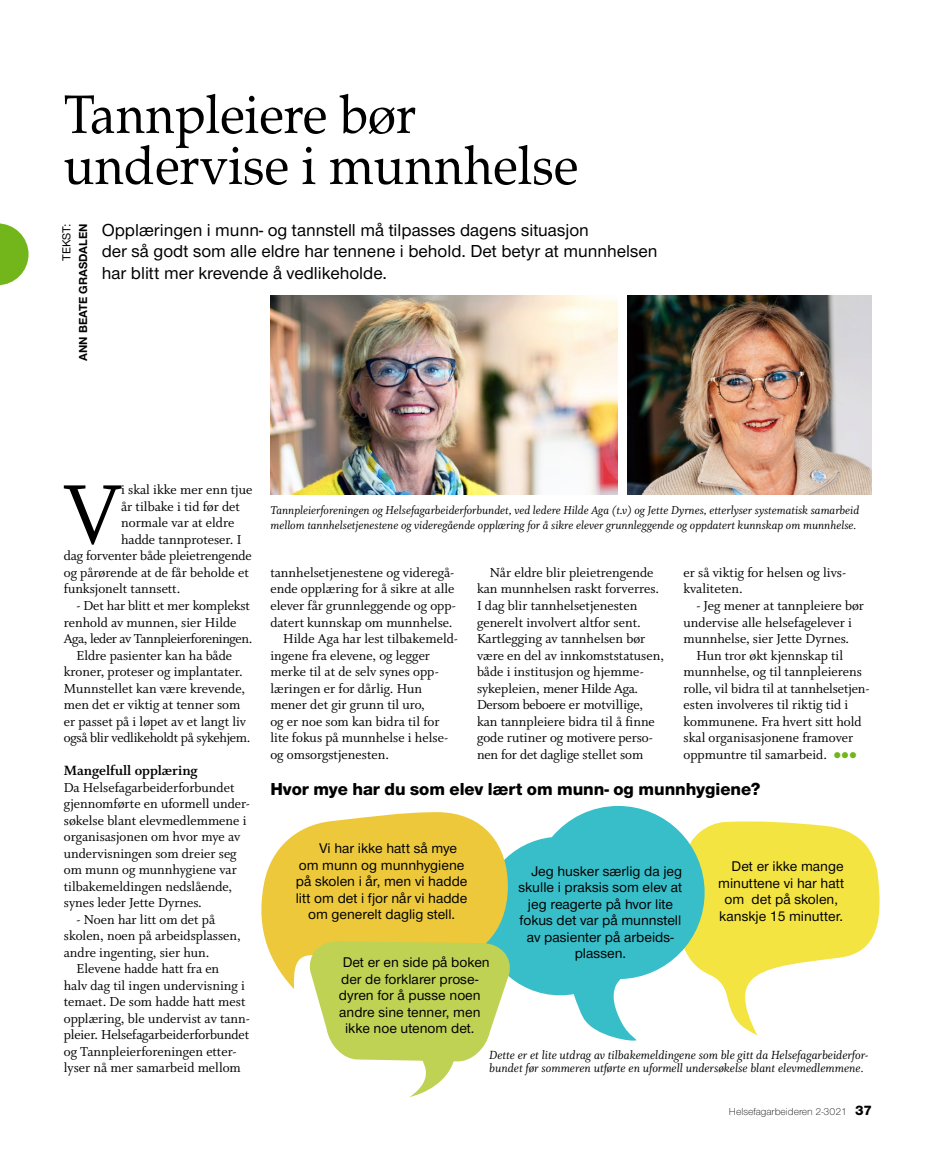
<style>
.page{position:relative;width:936px;height:1149px;background:#fff}
.page>*{position:absolute;margin:0;border:0;box-sizing:border-box;transform-origin:0 0}
.t1{font:94.95px "Whitman Roman LF";color:#000}
.t2{font:54px/51px "Palatino";color:#000;scale:.94 1}
.t3{font:500 18px/21.6px "Nimbus Sans Round";color:#000}
.t4{font:800 18px "Nimbus Sans Round";color:#000}
.t5{font:15px "Whitman Bold LF";color:#000}
.t6{font:14.55px/16.5px "Whitman Roman LF";color:#000}
.t7{font:500 14.55px "Nimbus Sans Round";color:#000}
.t8{font:14.55px "Whitman Roman LF";letter-spacing:-.025em;color:#000}
.t9{font:14.55px "Whitman Roman LF";letter-spacing:-.02em;color:#000}
.t10{font:13.2px/13.5px "Whitman Italic Os F";color:#000}
.t11{font:12.75px/15px "Whitman Italic LF";color:#000}
.t12{font:700 12px "Nimbus Sans Round";color:#000}
.t13{font:500 12px "Nimbus Sans Round";letter-spacing:-.005em;color:#000}
.t14{font:300 10.5px "Nimbus Sans Round";color:#000}
.s1{color:#72b61c}
.s2{font-weight:800;font-size:14.25px}
</style>
<div class="page">
<svg style="left:704px;top:821px;width:176px;height:213px;fill:#f3e442"></svg>
<svg style="left:0;top:223px;width:29px;height:62px"></svg>
<img style="left:270px;top:296px;width:348px;height:198px">
<img style="left:627px;top:296px;width:244px;height:198px">
<svg style="left:508px;top:805px;width:196px;height:236px;fill:#38bec9"></svg>
<svg style="left:261px;top:812px;width:247px;height:176px;background:#eccf56"></svg>
<svg style="left:307px;top:940px;width:206px;height:156px"></svg>
<h2 class="t2" style="left:64px;top:90px;width:548px">Tannpleiere bør undervise i munnhelse</h2>
<p class="t3" style="left:102px;top:218px;width:557px">Opplæringen i munn- og tannstell må tilpasses dagens situasjon<br>der så godt som alle eldre har tennene i behold. Det betyr at munnhelsen har blitt mer krevende å vedlikeholde.</p>
<p class="t13" style="left:58px;top:261px;width:39px;rotate:-90deg">TEKST:</p>
<p class="t12" style="left:75px;top:361px;width:139px;rotate:-90deg">ANN BEATE GRASDALEN</p>
<h1 class="t1" style="left:64px;top:462px;width:59px">V</h1>
<p class="t6" style="left:121px;top:482px;width:133px">i skal ikke mer enn tjue</p>
<p class="t6" style="left:121px;top:498px;width:120px">år tilbake i tid før det</p>
<p class="t6" style="left:121px;top:515px;width:115px">normale var at eldre</p>
<p class="t6" style="left:121px;top:531px;width:122px">hadde tannproteser. I</p>
<p class="t6" style="left:64px;top:548px;width:189px">dag forventer både pleietrengende</p>
<p class="t6" style="left:64px;top:564px;width:186px">og pårørende at de får beholde et</p>
<p class="t6" style="left:64px;top:581px;width:118px">funksjonelt tannsett.</p>
<p class="t6" style="left:77px;top:597px;width:175px">- Det har blitt et mer komplekst</p>
<p class="t6" style="left:64px;top:614px;width:174px">renhold av munnen, sier Hilde</p>
<p class="t8" style="left:64px;top:630px;width:190px">Aga, leder av Tannpleierforeningen.</p>
<p class="t6" style="left:77px;top:647px;width:157px">Eldre pasienter kan ha både</p>
<p class="t6" style="left:64px;top:663px;width:180px">kroner, proteser og implantater.</p>
<p class="t6" style="left:64px;top:680px;width:183px">Munnstellet kan være krevende,</p>
<p class="t6" style="left:64px;top:696px;width:178px">men det er viktig at tenner som</p>
<p class="t6" style="left:64px;top:713px;width:184px">er passet på i løpet av et langt liv</p>
<p class="t9" style="left:64px;top:729px;width:188px">også blir vedlikeholdt på sykehjem.</p>
<p class="t5" style="left:64px;top:762px;width:135px">Mangelfull opplæring</p>
<p class="t6" style="left:64px;top:779px;width:188px">Da Helsefagarbeiderforbundet gjennomførte en uformell under&shy;søkelse blant elevmedlemmene i organisasjonen om hvor mye av undervisningen som dreier seg om munn og munnhygiene var tilbakemeldingen nedslående, synes leder Jette Dyrnes.</p>
<p class="t6" style="left:64px;top:911px;width:178px;text-indent:13px">- Noen har litt om det på skolen, noen på arbeidsplassen, andre ingenting, sier hun.</p>
<p class="t6" style="left:64px;top:960px;width:188px;text-indent:13px">Elevene hadde hatt fra en<br>halv dag til ingen undervisning i temaet. De som hadde hatt mest opplæring, ble undervist av tann&shy;pleier. Helsefagarbeiderforbundet og Tannpleierforeningen etter&shy;lyser nå mer samarbeid mellom</p>
<p class="t11" style="left:270px;top:503px;width:590px">Tannpleierforeningen og Helsefagarbeiderforbundet, ved ledere Hilde Aga (t.v) og Jette Dyrnes, etterlyser systematisk samarbeid mellom tannhelsetjenestene og videregående opplæring for å sikre elever grunnleggende og oppdatert kunnskap om munnhelse.</p>
<p class="t6" style="left:270px;top:564px;width:185px">tannhelsetjenestene og videregå-</p>
<p class="t6" style="left:270px;top:581px;width:185px">ende opplæring for å sikre at alle</p>
<p class="t6" style="left:270px;top:597px;width:187px">elever får grunnleggende og opp-</p>
<p class="t6" style="left:270px;top:614px;width:183px">datert kunnskap om munnhelse.</p>
<p class="t6" style="left:283px;top:630px;width:175px">Hilde Aga har lest tilbakemeld-</p>
<p class="t6" style="left:270px;top:647px;width:161px">ingene fra elevene, og legger</p>
<p class="t6" style="left:270px;top:663px;width:169px">merke til at de selv synes opp-</p>
<p class="t6" style="left:270px;top:680px;width:153px">læringen er for dårlig. Hun</p>
<p class="t6" style="left:270px;top:696px;width:156px">mener det gir grunn til uro,</p>
<p class="t6" style="left:270px;top:713px;width:171px">og er noe som kan bidra til for</p>
<p class="t6" style="left:270px;top:729px;width:179px">lite fokus på munnhelse i helse-</p>
<p class="t6" style="left:270px;top:746px;width:120px">og omsorgstjenesten.</p>
<p class="t6" style="left:477px;top:564px;width:188px;text-indent:13px">Når eldre blir pleietrengende kan munnhelsen raskt forverres.<br>I dag blir tannhelsetjenesten generelt involvert altfor sent.<br>Kartlegging av tannhelsen bør være en del av innkomststatusen, både i institusjon og hjemme&shy;sykepleien, mener Hilde Aga.<br>Dersom beboere er motvillige, kan tannpleiere bidra til å finne gode rutiner og motivere perso&shy;nen for det daglige stellet som</p>
<p class="t6" style="left:683px;top:564px;width:163px">er så viktig for helsen og livs&shy;kvaliteten.</p>
<p class="t6" style="left:683px;top:597px;width:182px;text-indent:13px">- Jeg mener at tannpleiere bør undervise alle helsefagelever i munnhelse, sier Jette Dyrnes.</p>
<p class="t6" style="left:683px;top:647px;width:187px;text-indent:13px">Hun tror økt kjennskap til munnhelse, og til tannpleierens rolle, vil bidra til at tannhelsetjen&shy;esten involveres til riktig tid i kommunene. Fra hvert sitt hold skal organisasjonene framover oppmuntre til samarbeid. <span class="s1">●●●</span></p>
<p class="t4" style="left:270px;top:776px;width:491px">Hvor mye har du som elev lært om munn- og munnhygiene?</p>
<p class="t7" style="left:319px;top:837px;width:139px">Vi har ikke hatt så mye</p>
<p class="t7" style="left:299px;top:854px;width:167px">om munn og munnhygiene</p>
<p class="t7" style="left:296px;top:870px;width:173px">på skolen i år, men vi hadde</p>
<p class="t7" style="left:296px;top:887px;width:173px">litt om det i fjor når vi hadde</p>
<p class="t7" style="left:308px;top:903px;width:148px">om generelt daglig stell.</p>
<p class="t7" style="left:342px;top:951px;width:149px">Det er en side på boken</p>
<p class="t7" style="left:341px;top:968px;width:139px">der de forklarer prose-</p>
<p class="t7" style="left:339px;top:984px;width:143px">dyren for å pusse noen</p>
<p class="t7" style="left:339px;top:1001px;width:143px">andre sine tenner, men</p>
<p class="t7" style="left:345px;top:1017px;width:131px">ikke noe utenom det.</p>
<p class="t7" style="left:531px;top:860px;width:152px">Jeg husker særlig da jeg</p>
<p class="t7" style="left:518px;top:876px;width:165px">skulle i praksis som elev at</p>
<p class="t7" style="left:528px;top:893px;width:146px">jeg reagerte på hvor lite</p>
<p class="t7" style="left:519px;top:909px;width:163px">fokus det var på munnstell</p>
<p class="t7" style="left:527px;top:926px;width:148px">av pasienter på arbeids-</p>
<p class="t7" style="left:574px;top:942px;width:53px">plassen.</p>
<p class="t7" style="left:731px;top:855px;width:113px">Det er ikke mange</p>
<p class="t7" style="left:718px;top:872px;width:128px">minuttene vi har hatt</p>
<p class="t7" style="left:724px;top:888px;width:115px">om det på skolen,</p>
<p class="t7" style="left:719px;top:905px;width:125px">kanskje 15 minutter.</p>
<p class="t10" style="left:489px;top:1048px;width:380px">Dette er et lite utdrag av tilbakemeldingene som ble gitt da Helsefagarbeiderfor&shy;bundet før sommeren utførte en uformell undersøkelse blant elevmedlemmene.</p>
<p class="t14" style="left:728px;top:1103px;width:145px">Helsefagarbeideren 2-3021 <span class="s2">37</span></p>
</div>
